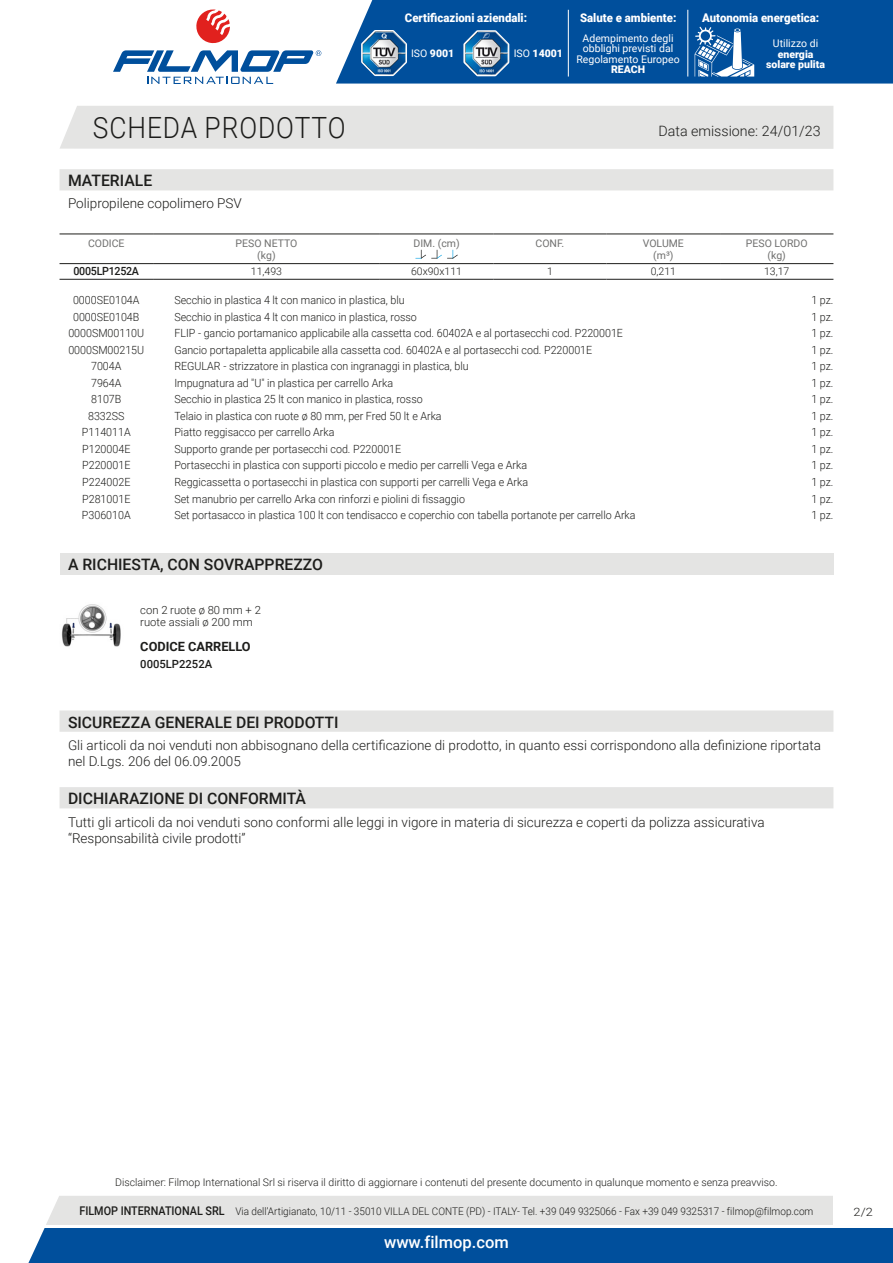
<style>
.page{position:relative;width:893px;height:1263px;background:#fff}
.page>*{position:absolute;margin:0;border:0;box-sizing:border-box;transform-origin:0 0}
.t1{font:300 29.25px "Roboto";letter-spacing:.035em;color:#1d1d1b;scale:.9 1}
.t2{font:500 16.5px "Roboto";color:#fff}
.t3{font:500 15.75px "Roboto";color:#1d1d1b}
.t4{font:300 14.25px "Roboto";color:#1d1d1b}
.t5{font:300 13.5px/16.2px "Roboto";color:#1d1d1b}
.t6{font:700 12.75px "Roboto";color:#1d1d1b}
.t7{font:900 12px "Roboto";color:#fff;scale:.95 1}
.t8{font:300 11.55px "Roboto";color:#1d1d1b;scale:1.11 1}
.t9{font:300 11.25px "Roboto";color:#1d1d1b;scale:.95 1}
.t10{font:300 11.25px/12px "Roboto";color:#1d1d1b}
.t11{font:500 11.25px "Roboto";letter-spacing:-.015em;color:#1d1d1b;scale:.95 1}
.t12{font:500 11.25px "Roboto";letter-spacing:-.015em;color:#1d1d1b}
.t13{font:300 10.5px "Roboto";color:#1d1d1b}
.t14{font:300 10.5px "Roboto";color:#1d1d1b;scale:.95 1}
.t15{font:10.5px/10.5px "Roboto";color:#fff;text-align:center}
.t16{font:10.5px/12px "Roboto";color:#70706f;text-align:center}
.t17{font:900 10.5px/10.5px "Roboto";color:#fff;text-align:center}
.s1{font-weight:400}
.s2{font-weight:500;font-size:12px}
</style>
<div class="page">
<svg style="left:28px;top:1196px;width:865px;height:67px;background:#6793bc"></svg>
<div style="left:60px;top:106px;width:773px;height:43px;background:#e4e4e3"></div>
<svg style="left:196px;top:10px;width:34px;height:34px"></svg>
<svg style="left:113px;top:50px;width:208px;height:34px"></svg>
<div style="left:336px;top:0;width:557px;height:84px;background:#004f9c"></div>
<svg style="left:462px;top:28px;width:49px;height:50px"></svg>
<img style="left:465px;top:32px;width:43px;height:43px">
<svg style="left:360px;top:28px;width:48px;height:49px"></svg>
<img style="left:362px;top:31px;width:44px;height:44px">
<hr style="left:568px;top:10px;width:1px;height:67px;background:#fff">
<hr style="left:688px;top:10px;width:1px;height:67px;background:#fff">
<svg style="left:695px;top:27px;width:59px;height:50px"></svg>
<div style="left:60px;top:169px;width:773px;height:21px;background:#e4e4e3"></div>
<hr style="left:60px;top:234px;width:93px;height:1px;background:#1d1d1b">
<hr style="left:60px;top:263px;width:93px;height:1px;background:#1d1d1b">
<hr style="left:153px;top:234px;width:227px;height:1px;background:#1d1d1b">
<hr style="left:153px;top:263px;width:227px;height:1px;background:#1d1d1b">
<hr style="left:380px;top:234px;width:113px;height:1px;background:#1d1d1b">
<hr style="left:380px;top:263px;width:113px;height:1px;background:#1d1d1b">
<hr style="left:493px;top:234px;width:114px;height:1px;background:#1d1d1b">
<hr style="left:493px;top:263px;width:114px;height:1px;background:#1d1d1b">
<hr style="left:607px;top:234px;width:113px;height:1px;background:#1d1d1b">
<hr style="left:607px;top:263px;width:113px;height:1px;background:#1d1d1b">
<hr style="left:720px;top:234px;width:113px;height:1px;background:#1d1d1b">
<hr style="left:720px;top:263px;width:113px;height:1px;background:#1d1d1b">
<hr style="left:60px;top:279px;width:93px;height:1px;background:#1d1d1b">
<hr style="left:153px;top:279px;width:227px;height:1px;background:#1d1d1b">
<hr style="left:380px;top:279px;width:113px;height:1px;background:#1d1d1b">
<hr style="left:493px;top:279px;width:114px;height:1px;background:#1d1d1b">
<hr style="left:607px;top:279px;width:113px;height:1px;background:#1d1d1b">
<hr style="left:720px;top:279px;width:113px;height:1px;background:#1d1d1b">
<svg style="left:415px;top:250px;width:43px;height:9px"></svg>
<div style="left:60px;top:554px;width:773px;height:21px;background:#e4e4e3"></div>
<img style="left:61px;top:604px;width:60px;height:43px">
<div style="left:60px;top:710px;width:773px;height:22px;background:#e4e4e3"></div>
<div style="left:60px;top:787px;width:773px;height:21px;background:#e4e4e3"></div>
<hr style="left:45px;top:1225px;width:848px;height:2px;background:#fff">
<div style="left:833px;top:1196px;width:60px;height:31px;background:#fff"></div>
<p class="t7" style="left:405px;top:9px;width:130px">Certificazioni aziendali:</p>
<p class="t17" style="left:411px;top:48px;width:45px"><span class="s1">ISO</span> 9001</p>
<p class="t17" style="left:514px;top:48px;width:51px"><span class="s1">ISO</span> 14001</p>
<p class="t7" style="left:580px;top:9px;width:103px">Salute e ambiente:</p>
<p class="t15" style="left:576px;top:32px;width:105px">Adempimento degli obblighi previsti dal<br>Regolamento Europeo</p>
<p class="t17" style="left:611px;top:64px;width:36px">REACH</p>
<p class="t7" style="left:702px;top:9px;width:125px">Autonomia energetica:</p>
<p class="t15" style="left:773px;top:38px;width:47px">Utilizzo di</p>
<p class="t17" style="left:766px;top:48px;width:60px">energia solare pulita</p>
<h1 class="t1" style="left:93px;top:107px;width:282px">SCHEDA PRODOTTO</h1>
<p class="t4" style="left:658px;top:121px;width:164px">Data emissione: 24/01/23</p>
<h3 class="t3" style="left:68px;top:170px;width:86px">MATERIALE</h3>
<p class="t5" style="left:68px;top:194px;width:175px">Polipropilene copolimero PSV</p>
<p class="t16" style="left:88px;top:236px;width:38px">CODICE</p>
<p class="t16" style="left:236px;top:236px;width:63px">PESO NETTO (kg)</p>
<p class="t16" style="left:413px;top:236px;width:48px">DIM. (cm)</p>
<p class="t16" style="left:535px;top:236px;width:30px">CONF.</p>
<p class="t16" style="left:643px;top:236px;width:43px">VOLUME (m³)</p>
<p class="t16" style="left:746px;top:236px;width:63px">PESO LORDO (kg)</p>
<p class="t11" style="left:73px;top:264px;width:71px">0005LP1252A</p>
<p class="t13" style="left:251px;top:264px;width:33px">11,493</p>
<p class="t13" style="left:411px;top:264px;width:52px">60x90x111</p>
<p class="t13" style="left:547px;top:264px;width:7px">1</p>
<p class="t13" style="left:651px;top:264px;width:27px">0,211</p>
<p class="t13" style="left:764px;top:264px;width:27px">13,17</p>
<p class="t9" style="left:73px;top:293px;width:71px">0000SE0104A</p>
<p class="t9" style="left:174px;top:293px;width:244px">Secchio in plastica 4 lt con manico in plastica, blu</p>
<p class="t9" style="left:811px;top:293px;width:25px">1 pz.</p>
<p class="t9" style="left:73px;top:309px;width:71px">0000SE0104B</p>
<p class="t9" style="left:174px;top:309px;width:257px">Secchio in plastica 4 lt con manico in plastica, rosso</p>
<p class="t9" style="left:811px;top:309px;width:25px">1 pz.</p>
<p class="t9" style="left:68px;top:326px;width:81px">0000SM00110U</p>
<p class="t9" style="left:174px;top:326px;width:474px">FLIP - gancio portamanico applicabile alla cassetta cod. 60402A e al portasecchi cod. P220001E</p>
<p class="t9" style="left:811px;top:326px;width:25px">1 pz.</p>
<p class="t9" style="left:68px;top:342px;width:81px">0000SM00215U</p>
<p class="t9" style="left:174px;top:342px;width:441px">Gancio portapaletta applicabile alla cassetta cod. 60402A e al portasecchi cod. P220001E</p>
<p class="t9" style="left:811px;top:342px;width:25px">1 pz.</p>
<p class="t9" style="left:91px;top:359px;width:33px">7004A</p>
<p class="t9" style="left:174px;top:359px;width:311px">REGULAR - strizzatore in plastica con ingranaggi in plastica, blu</p>
<p class="t9" style="left:811px;top:359px;width:25px">1 pz.</p>
<p class="t9" style="left:91px;top:375px;width:33px">7964A</p>
<p class="t9" style="left:174px;top:375px;width:232px">Impugnatura ad "U" in plastica per carrello Arka</p>
<p class="t9" style="left:811px;top:375px;width:25px">1 pz.</p>
<p class="t9" style="left:91px;top:392px;width:33px">8107B</p>
<p class="t9" style="left:174px;top:392px;width:263px">Secchio in plastica 25 lt con manico in plastica, rosso</p>
<p class="t9" style="left:811px;top:392px;width:25px">1 pz.</p>
<p class="t9" style="left:88px;top:408px;width:40px">8332SS</p>
<p class="t9" style="left:174px;top:408px;width:283px">Telaio in plastica con ruote ø 80 mm, per Fred 50 lt e Arka</p>
<p class="t9" style="left:811px;top:408px;width:25px">1 pz.</p>
<p class="t9" style="left:82px;top:425px;width:53px">P114011A</p>
<p class="t9" style="left:174px;top:425px;width:170px">Piatto reggisacco per carrello Arka</p>
<p class="t9" style="left:811px;top:425px;width:25px">1 pz.</p>
<p class="t9" style="left:82px;top:441px;width:52px">P120004E</p>
<p class="t9" style="left:174px;top:441px;width:240px">Supporto grande per portasecchi cod. P220001E</p>
<p class="t9" style="left:811px;top:441px;width:25px">1 pz.</p>
<p class="t9" style="left:82px;top:458px;width:52px">P220001E</p>
<p class="t9" style="left:174px;top:458px;width:373px">Portasecchi in plastica con supporti piccolo e medio per carrelli Vega e Arka</p>
<p class="t9" style="left:811px;top:458px;width:25px">1 pz.</p>
<p class="t9" style="left:82px;top:474px;width:52px">P224002E</p>
<p class="t9" style="left:174px;top:474px;width:374px">Reggicassetta o portasecchi in plastica con supporti per carrelli Vega e Arka</p>
<p class="t9" style="left:811px;top:474px;width:25px">1 pz.</p>
<p class="t9" style="left:82px;top:491px;width:52px">P281001E</p>
<p class="t9" style="left:174px;top:491px;width:307px">Set manubrio per carrello Arka con rinforzi e piolini di fissaggio</p>
<p class="t9" style="left:811px;top:491px;width:25px">1 pz.</p>
<p class="t9" style="left:82px;top:507px;width:53px">P306010A</p>
<p class="t9" style="left:174px;top:507px;width:487px">Set portasacco in plastica 100 lt con tendisacco e coperchio con tabella portanote per carrello Arka</p>
<p class="t9" style="left:811px;top:507px;width:25px">1 pz.</p>
<h3 class="t3" style="left:68px;top:553px;width:256px">A RICHIESTA, CON SOVRAPPREZZO</h3>
<p class="t10" style="left:140px;top:603px;width:122px">con 2 ruote ø 80 mm + 2 ruote assiali ø 200 mm</p>
<p class="t6" style="left:140px;top:637px;width:112px">CODICE CARRELLO</p>
<p class="t12" style="left:140px;top:656px;width:73px">0005LP2252A</p>
<h3 class="t3" style="left:68px;top:711px;width:272px">SICUREZZA GENERALE DEI PRODOTTI</h3>
<p class="t5" style="left:68px;top:737px;width:754px">Gli articoli da noi venduti non abbisognano della certificazione di prodotto, in quanto essi corrispondono alla definizione riportata nel D.Lgs. 206 del 06.09.2005</p>
<h3 class="t3" style="left:68px;top:787px;width:239px">DICHIARAZIONE DI CONFORMITÀ</h3>
<p class="t5" style="left:68px;top:813px;width:698px">Tutti gli articoli da noi venduti sono conformi alle leggi in vigore in materia di sicurezza e coperti da polizza assicurativa “Responsabilità civile prodotti”</p>
<p class="t13" style="left:115px;top:1175px;width:664px">Disclaimer: Filmop International Srl si riserva il diritto di aggiornare i contenuti del presente documento in qualunque momento e senza preavviso.</p>
<p class="t14" style="left:79px;top:1204px;width:774px"><span class="s2">FILMOP INTERNATIONAL SRL</span> Via dell’Artigianato, 10/11 - 35010 VILLA DEL CONTE (PD) - ITALY- Tel. +39 049 9325066 - Fax +39 049 9325317 - filmop@filmop.com</p>
<h2 class="t2" style="left:384px;top:1230px;width:126px">www.filmop.com</h2>
<p class="t8" style="left:854px;top:1204px;width:19px">2/2</p>
</div>
